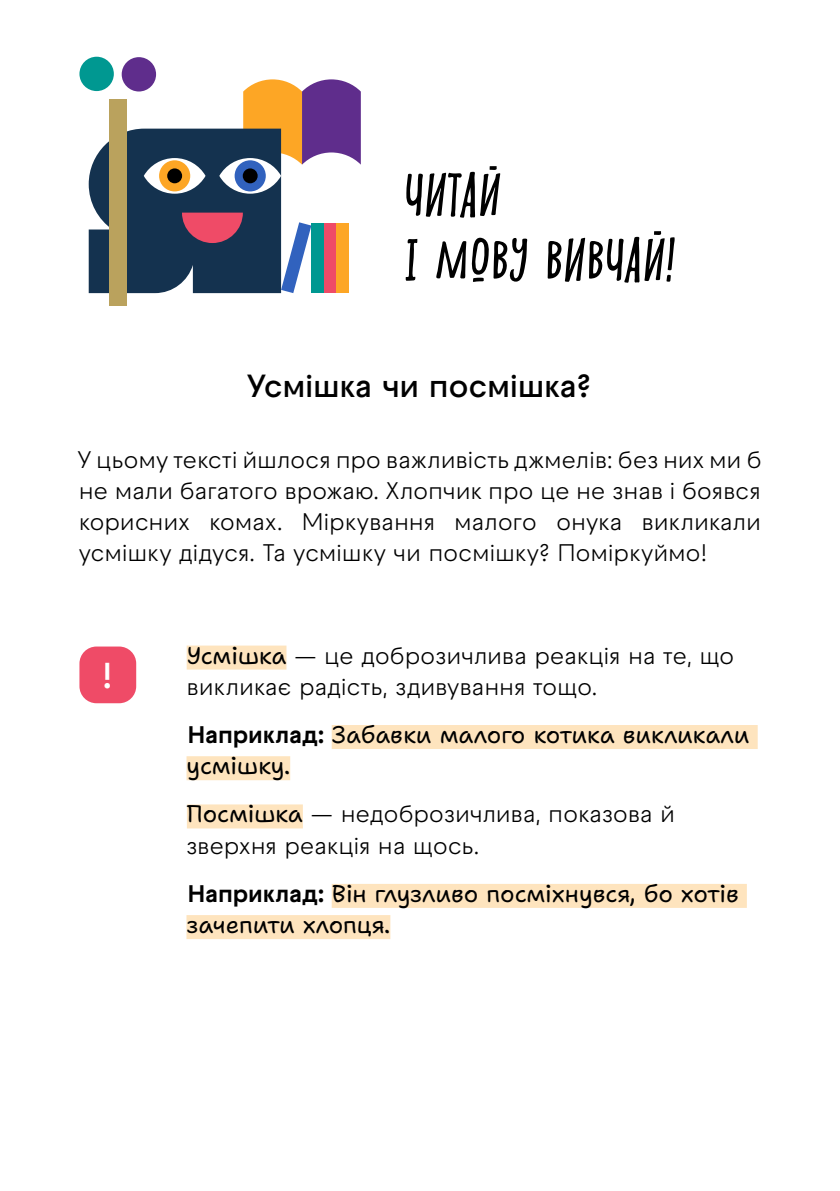
<style>
.page{position:relative;width:840px;height:1191px;background:#fff}
.page>*{position:absolute;margin:0;border:0;box-sizing:border-box;transform-origin:0 0}
.t1{font:italic 52px/65px "Shnobel";letter-spacing:-.02em;color:#000}
.t2{font:600 36px "Raptor V3 Premium";color:#fff}
.t3{font:600 32px "Raptor V3 Premium";letter-spacing:-.01em;color:#000}
.t4{font:24px/31.2px "Raptor V3 Premium";letter-spacing:-.015em;color:#000}
.t5{font:24px/31.2px "Shantell Sans";letter-spacing:-.005em;color:#000}
.s1{font-family:"Shantell Sans"}
.s2{font-family:"Raptor V3 Premium";font-weight:700}
</style>
<div class="page">
<div style="left:186px;top:645px;width:100px;height:24px;background:#fee4be"></div>
<div style="left:331px;top:725px;width:426px;height:24px;background:#fee4be"></div>
<div style="left:186px;top:756px;width:104px;height:24px;background:#fee4be"></div>
<div style="left:187px;top:804px;width:116px;height:24px;background:#fee4be"></div>
<div style="left:331px;top:884px;width:415px;height:24px;background:#fee4be"></div>
<div style="left:186px;top:915px;width:204px;height:24px;background:#fee4be"></div>
<div style="left:109px;top:100px;width:17px;height:206px;background:#baa25d"></div>
<div style="left:79px;top:57px;width:35px;height:34px;background:#009891;border-radius:50%"></div>
<div style="left:122px;top:57px;width:34px;height:34px;background:#5f2d8c;border-radius:50%"></div>
<svg style="left:89px;top:79px;width:271px;height:214px"></svg>
<div style="left:336px;top:223px;width:13px;height:70px;background:#fda625"></div>
<div style="left:79px;top:646px;width:57px;height:57px;background:#ef4b67;border-radius:17px"></div>
<h1 class="t1" style="left:403px;top:162px;width:272px">ЧИТАЙ<br>І МОВУ ВИВЧАЙ!</h1>
<h3 class="t3" style="left:246px;top:362px;width:346px">Усмішка чи посмішка?</h3>
<p class="t4" style="left:77px;top:443px;width:685px;text-align:justify">У цьому тексті йшлося про важливість джмелів: без них ми б не мали багатого врожаю. Хлопчик про це не знав і боявся корисних комах. Міркування малого онука викликали усмішку дідуся. Та усмішку чи посмішку? Поміркуймо!</p>
<h2 class="t2" style="left:102px;top:649px;width:13px">!</h2>
<p class="t4" style="left:186px;top:639px;width:549px"><span class="s1">Усмішка</span> — це доброзичлива реакція на те, що викликає радість, здивування тощо.</p>
<p class="t5" style="left:186px;top:719px;width:564px"><span class="s2">Наприклад:</span> Забавки малого котика викликали усмішку.</p>
<p class="t4" style="left:186px;top:798px;width:490px"><span class="s1">Посмішка</span> — недоброзичлива, показова й зверхня реакція на щось.</p>
<p class="t5" style="left:186px;top:878px;width:553px"><span class="s2">Наприклад:</span> Він глузливо посміхнувся, бо хотів зачепити хлопця.</p>
</div>
